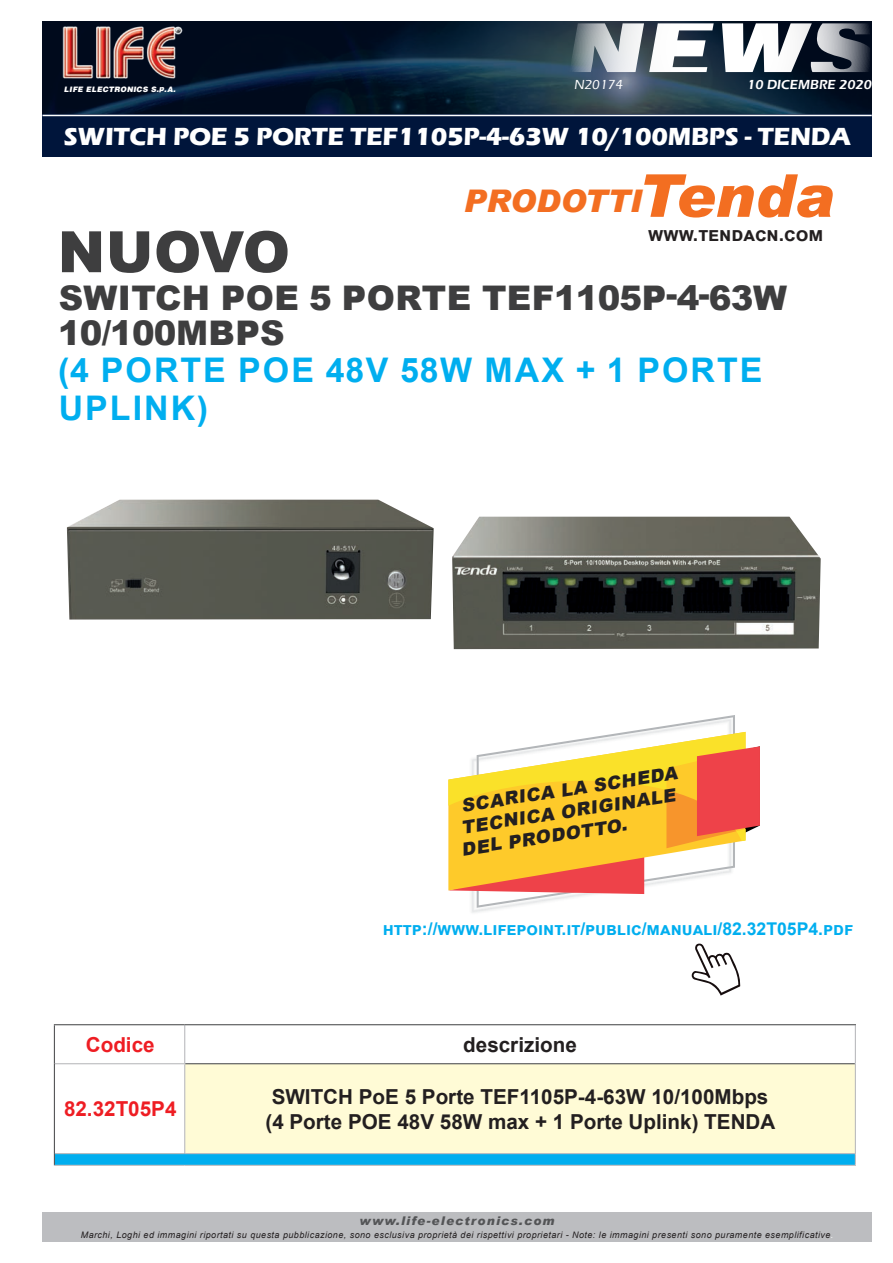
<style>
.page{position:relative;width:893px;height:1263px;background:#fff}
.page>*{position:absolute;margin:0;border:0;box-sizing:border-box;transform-origin:0 0}
.t1{font:900 57px "Arial";letter-spacing:-.005em;color:#3e3e3f}
.t2{font:900 33.9px/35.1px "Arial";letter-spacing:.01em;color:#3e3e3f}
.t3{font:700 33.9px/37.7px "Arial";letter-spacing:.06em;color:#00aeef}
.t4{font:italic 900 31.2px "Arial";color:#f36e21}
.t5{font:700 25.5px "Eras ITC";letter-spacing:-.01em;color:#fff}
.t6{font:700 20.7px/24.8px "Arial";color:#231f20;text-align:center}
.t7{font:700 20.7px "Arial";color:#ee1d23}
.t8{font:700 19.35px "Arial";color:#231f20}
.t9{font:italic 900 18.15px/21.6px "Arial";color:#231f20}
.t10{font:700 17.55px "Arial";color:#00aeef}
.t11{font:600 13.5px "Eras ITC";color:#fff}
.t12{font:500 13.5px "Eras ITC";color:#fff}
.t13{font:italic 900 12px "Arial";letter-spacing:.1em;color:#545557}
.t14{font:italic 9px "Arial";letter-spacing:.05em;color:#231f20}
.t15{font:7.5px "Airbus Special";letter-spacing:.03em;color:#fff}
.s1{font-size:59.25px}
.s2{color:#fff}
</style>
<div class="page">
<img style="left:43px;top:21px;width:829px;height:93px">
<img style="left:60px;top:24px;width:122px;height:57px">
<svg style="left:569px;top:23px;width:301px;height:49px"></svg>
<div style="left:43px;top:115px;width:829px;height:42px;background:#00153b"></div>
<hr style="left:43px;top:115px;width:829px;height:1px;background:#fff">
<div style="left:43px;top:1212px;width:829px;height:30px;background:#bcbdc0"></div>
<div style="left:185px;top:1064px;width:670px;height:89px;background:#fffbd6"></div>
<div style="left:54px;top:1153px;width:801px;height:12px;background:#00aeef"></div>
<hr style="left:184px;top:1025px;width:1px;height:38px;background:#bcbdc0">
<hr style="left:855px;top:1025px;width:1px;height:39px;background:#bcbdc0">
<hr style="left:55px;top:1063px;width:130px;height:1px;background:#bcbdc0">
<hr style="left:184px;top:1064px;width:1px;height:89px;background:#bcbdc0">
<hr style="left:855px;top:1064px;width:1px;height:89px;background:#bcbdc0">
<hr style="left:55px;top:1153px;width:130px;height:1px;background:#bcbdc0">
<hr style="left:185px;top:1153px;width:671px;height:1px;background:#bcbdc0">
<hr style="left:54px;top:1165px;width:131px;height:1px;background:#bcbdc0">
<hr style="left:185px;top:1165px;width:671px;height:1px;background:#bcbdc0">
<hr style="left:54px;top:1024px;width:131px;height:1px;background:#57585a">
<hr style="left:54px;top:1025px;width:1px;height:39px;background:#57585a">
<hr style="left:185px;top:1024px;width:671px;height:1px;background:#57585a">
<hr style="left:185px;top:1063px;width:670px;height:1px;background:#57585a">
<hr style="left:54px;top:1064px;width:1px;height:89px;background:#57585a">
<svg style="left:54px;top:1153px;width:1px;height:12px"></svg>
<svg style="left:692px;top:943px;width:49px;height:52px"></svg>
<svg style="left:477px;top:715px;width:258px;height:193px"></svg>
<svg style="left:448px;top:732px;width:312px;height:162px"></svg>
<img style="left:452px;top:517px;width:369px;height:132px">
<img style="left:67px;top:500px;width:367px;height:119px">
<h3 class="t12" style="left:574px;top:77px;width:52px">N20174</h3>
<h3 class="t11" style="left:747px;top:77px;width:128px">10 DICEMBRE 2020</h3>
<h3 class="t5" style="left:64px;top:122px;width:789px">SWITCH POE 5 PORTE TEF1105P-4-63W 10/100MBPS - TENDA</h3>
<p class="t15" style="left:64px;top:85px;width:113px">LIFE ELECTRONICS S.p.A.</p>
<h3 class="t4" style="left:464px;top:182px;width:371px">PRODOTTI<span class="s1">Tenda</span></h3>
<h1 class="t1" style="left:58px;top:210px;width:234px">NUOVO</h1>
<h3 class="t8" style="left:648px;top:221px;width:177px">www.tendacn.com</h3>
<h2 class="t2" style="left:58px;top:279px;width:730px">SWITCH POE 5 PORTE TEF1105P-4-63W<br>10/100MBPS</h2>
<h2 class="t3" style="left:58px;top:352px;width:706px">(4 PORTE POE 48V 58W MAX + 1 PORTE<br>UPLINK)</h2>
<h3 class="t9" style="left:453px;top:796px;width:226px;text-indent:7px;rotate:-9deg">SCARICA LA SCHEDA<br>TECNICA ORIGINALE<br>DEL PRODOTTO.</h3>
<h3 class="t10" style="left:383px;top:916px;width:472px">http://www.lifepoint.it/public/manuali/82.32T05P4.pdf</h3>
<h3 class="t7" style="left:86px;top:1030px;width:70px">Codice</h3>
<h3 class="t6" style="left:463px;top:1032px;width:115px">descrizione</h3>
<h3 class="t7" style="left:64px;top:1094px;width:114px">82.32T05P4</h3>
<h3 class="t6" style="left:265px;top:1084px;width:511px">SWITCH PoE 5 Porte TEF1105P-4-63W 10/100Mbps (4 Porte POE 48V 58W max + 1 Porte Uplink) TENDA</h3>
<h3 class="t13" style="left:360px;top:1213px;width:197px">www.life-electronics.com</h3>
<p class="t14" style="left:81px;top:1229px;width:754px">Marchi, Loghi ed immagini riportati su questa pubblicazione, sono esclusiva proprietà dei rispettivi proprietari - Note: le immagini presenti sono puramente esemplificative<span class="s2">.</span></p>
</div>
